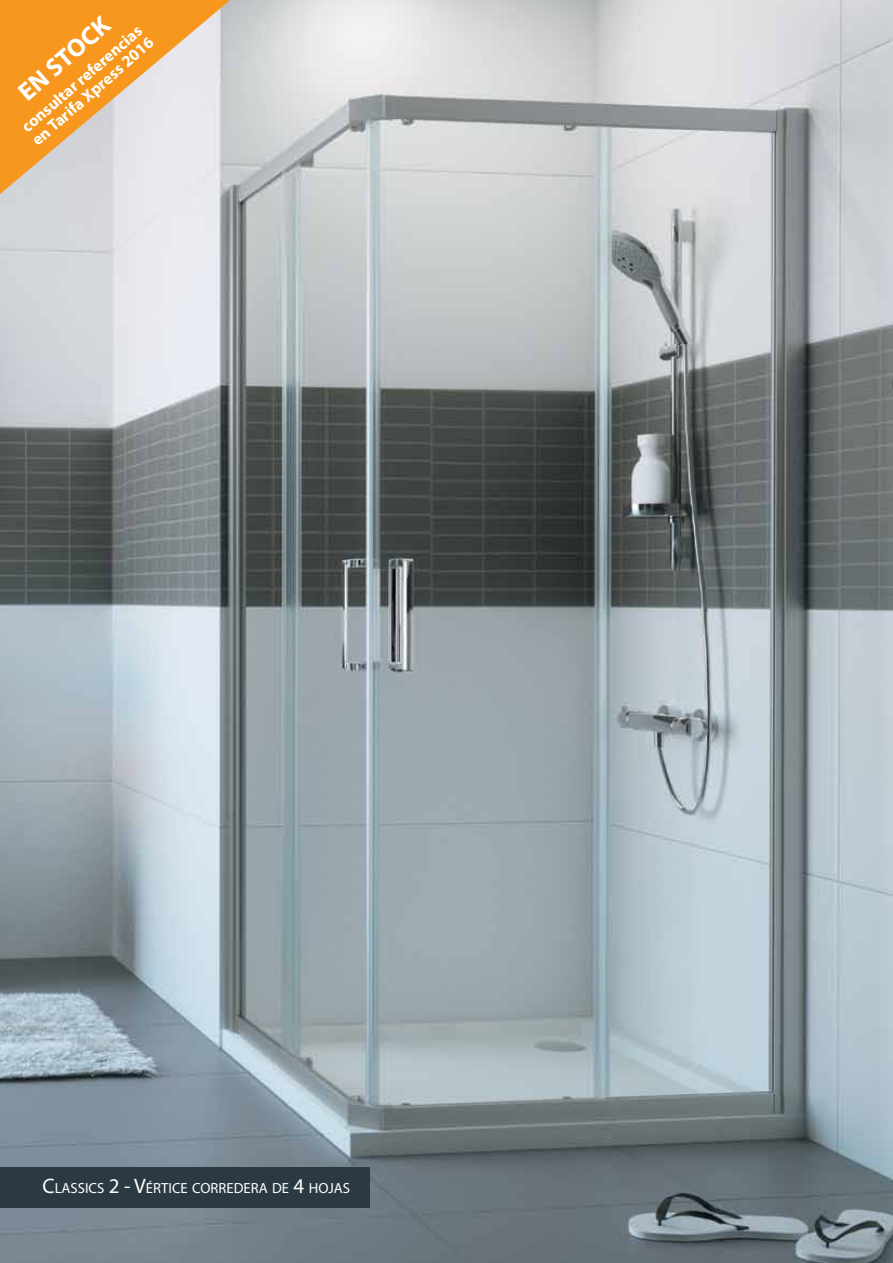
<style>
.page{position:relative;width:893px;height:1263px;background:#fff}
.page>*{position:absolute;margin:0;border:0;box-sizing:border-box;transform-origin:0 0}
.t1{font:700 25.5px "Myriad Pro";color:#fff}
.t2{font:700 16.5px/16.5px "Myriad Pro";color:#fff}
.t3{font:14.7px "Myriad Pro";color:#fff}
.s1{font-size:21px}
</style>
<div class="page">
<img style="left:0;top:0;width:893px;height:1263px">
<div style="left:0;top:1167px;width:370px;height:41px;background:#2a3942"></div>
<svg style="left:0;top:0;width:230px;height:194px;background:#ebbb80"></svg>
<h1 class="t1" style="left:11px;top:83px;width:114px;rotate:-41deg">EN STOCK</h1>
<p class="t2" style="left:18px;top:123px;width:157px;rotate:-41deg">consultar referencias en Tarifa Xpress 2016</p>
<p class="t3" style="left:43px;top:1178px;width:309px"><span class="s1">C</span>LASSICS <span class="s1">2 - V</span>ÉRTICE CORREDERA DE <span class="s1">4</span> HOJAS</p>
</div>
